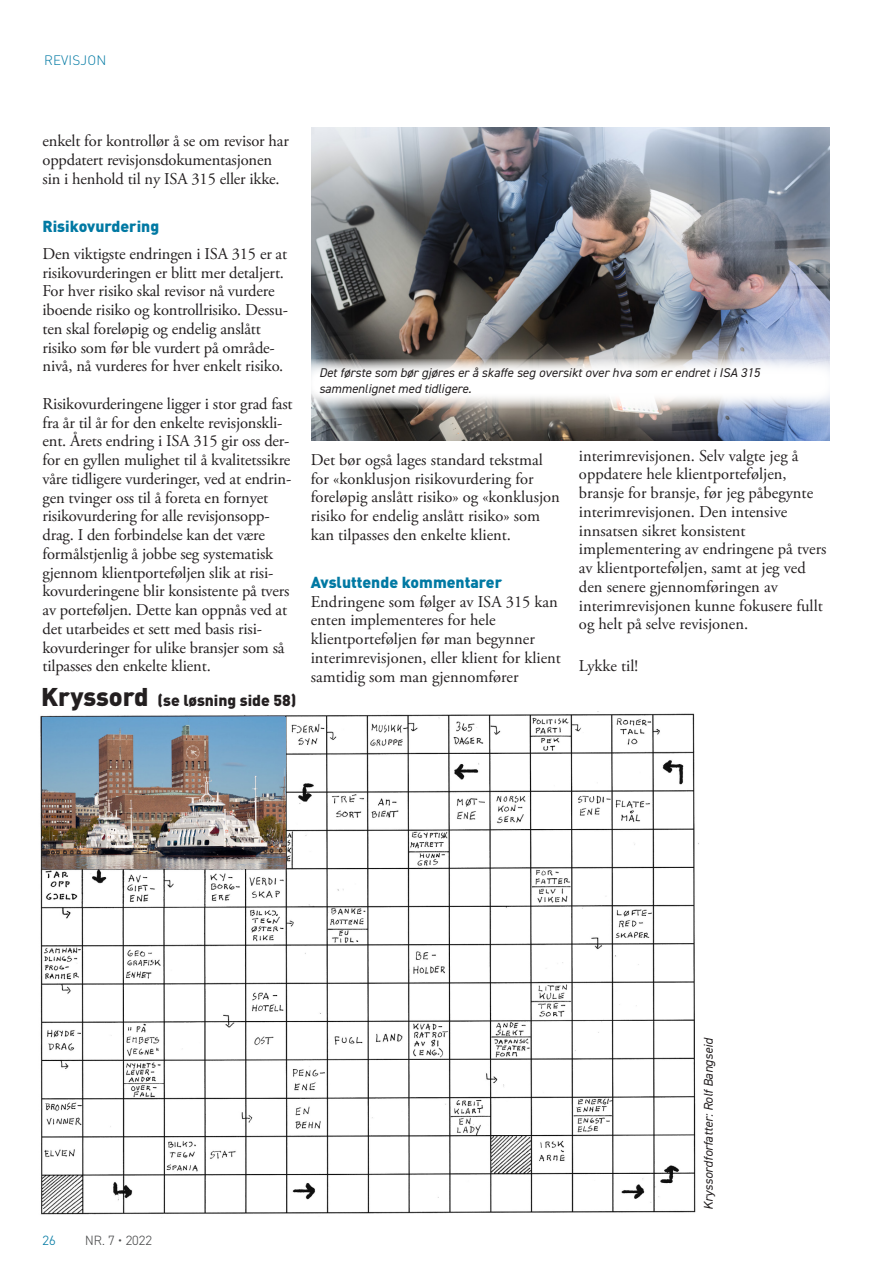
<style>
.page{position:relative;width:893px;height:1263px;background:#fff}
.page>*{position:absolute;margin:0;border:0;box-sizing:border-box;transform-origin:0 0}
.t1{font:16.5px/18.8px "Adobe Garamond Pro";letter-spacing:-.01em;color:#231f20}
.t2{font:900 15.75px "DIN Pro";color:#0079a3}
.t3{font:900 15.6px "DIN Pro";color:#231f20}
.t4{font:300 13.5px "DIN2014";color:#4b4c4d}
.t5{font:300 13.5px "DIN Pro";letter-spacing:.01em;color:#0079a3}
.t6{font:300 13.5px "DIN2014";color:#0079a3}
.t7{font:italic 12.75px/15.8px "DIN2014";color:#231f20}
.s1{font-size:25.35px}
</style>
<div class="page">
<img style="left:311px;top:127px;width:518px;height:313px">
<svg style="left:311px;top:359px;width:519px;height:50px"></svg>
<img style="left:40px;top:711px;width:659px;height:504px">
<img style="left:42px;top:717px;width:243px;height:151px">
<p class="t5" style="left:44px;top:51px;width:64px">REVISJON</p>
<p class="t1" style="left:43px;top:132px;width:248px">enkelt for kontrollør å se om revisor har oppdatert revisjonsdokumentasjonen sin i henhold til ny ISA 315 eller ikke.</p>
<p class="t2" style="left:43px;top:215px;width:118px">Risikovurdering</p>
<p class="t1" style="left:43px;top:245px;width:247px">Den viktigste endringen i ISA 315 er at risikovurderingen er blitt mer detaljert.<br>For hver risiko skal revisor nå vurdere iboende risiko og kontrollrisiko. Dessu&shy;ten skal foreløpig og endelig anslått risiko som før ble vurdert på område&shy;nivå, nå vurderes for hver enkelt risiko.</p>
<p class="t1" style="left:43px;top:395px;width:252px">Risikovurderingene ligger i stor grad fast fra år til år for den enkelte revisjonskli&shy;ent. Årets endring i ISA 315 gir oss der&shy;for en gyllen mulighet til å kvalitetssikre våre tidligere vurderinger, ved at endrin&shy;gen tvinger oss til å foreta en fornyet risikovurdering for alle revisjonsopp&shy;drag. I den forbindelse kan det være formålstjenlig å jobbe seg systematisk gjennom klientporteføljen slik at risi&shy;kovurderingene blir konsistente på tvers av porteføljen. Dette kan oppnås ved at det utarbeides et sett med basis risi&shy;kovurderinger for ulike bransjer som så tilpasses den enkelte klient.</p>
<p class="t3" style="left:41px;top:689px;width:257px"><span class="s1">Kryssord</span> (se løsning side 58)</p>
<p class="t7" style="left:319px;top:365px;width:442px">Det første som bør gjøres er å skaffe seg oversikt over hva som er endret i ISA 315 sammenlignet med tidligere.</p>
<p class="t1" style="left:311px;top:451px;width:251px">Det bør også lages standard tekstmal for «konklusjon risikovurdering for foreløpig anslått risiko» og «konklusjon risiko for endelig anslått risiko» som kan tilpasses den enkelte klient.</p>
<p class="t2" style="left:311px;top:571px;width:193px">Avsluttende kommentarer</p>
<p class="t1" style="left:311px;top:593px;width:252px">Endringene som følger av ISA 315 kan enten implementeres for hele klientporteføljen før man begynner interimrevisjonen, eller klient for klient samtidig som man gjennomfører</p>
<p class="t1" style="left:579px;top:447px;width:249px">interimrevisjonen. Selv valgte jeg å oppdatere hele klientporteføljen, bransje for bransje, før jeg påbegynte interimrevisjonen. Den intensive innsatsen sikret konsistent implementering av endringene på tvers av klientporteføljen, samt at jeg ved den senere gjennomføringen av interimrevisjonen kunne fokusere fullt og helt på selve revisjonen.</p>
<p class="t1" style="left:579px;top:657px;width:61px">Lykke til!</p>
<p class="t6" style="left:43px;top:1232px;width:15px">26</p>
<p class="t4" style="left:85px;top:1232px;width:69px">NR. 7 • 2022</p>
<p class="t7" style="left:700px;top:1210px;width:174px;rotate:-90deg">Kryssordforfatter: Rolf Bangseid</p>
</div>
